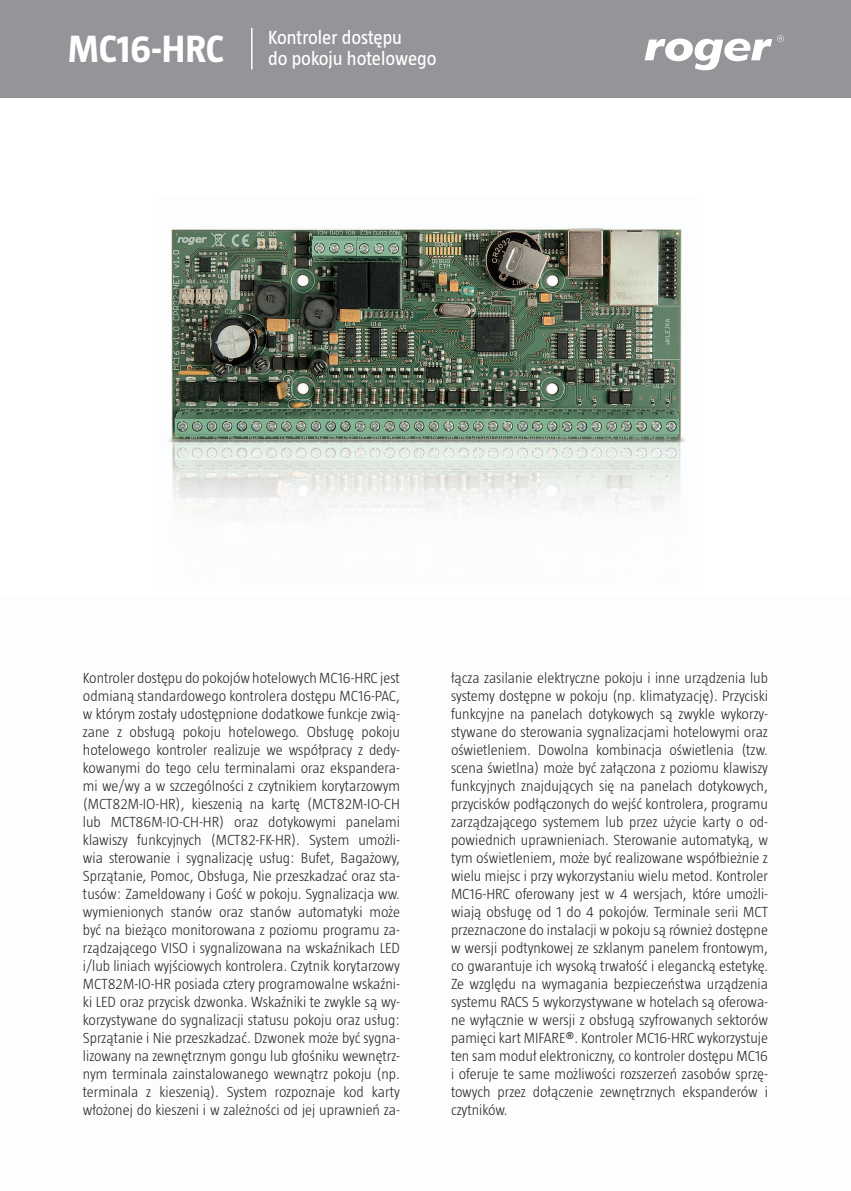
<style>
.page{position:relative;width:851px;height:1191px;background:#fff}
.page>*{position:absolute;margin:0;border:0;box-sizing:border-box;transform-origin:0 0}
.t1{font:700 39px "Taz";color:#fff}
.t2{font:19.5px/21px "Taz";color:#fff}
.t3{font:300 15px/18px "Taz";color:#231f20;text-align:justify}
</style>
<div class="page">
<div style="left:0;top:0;width:850px;height:98px;background:#939598"></div>
<svg style="left:644px;top:35px;width:139px;height:35px"></svg>
<hr style="left:251px;top:28px;width:1px;height:41px;background:#fff">
<img style="left:168px;top:228px;width:517px;height:285px">
<h1 class="t1" style="left:68px;top:27px;width:157px">MC16-HRC</h1>
<h2 class="t2" style="left:268px;top:26px;width:170px">Kontroler dostępu<br>do pokoju hotelowego</h2>
<p class="t3" style="left:83px;top:668px;width:318px">Kontroler dostępu do pokojów hotelowych MC16-HRC jest odmianą standardowego kontrolera dostępu MC16-PAC, w którym zostały udostępnione dodatkowe funkcje zwią&shy;zane z obsługą pokoju hotelowego. Obsługę pokoju hotelowego kontroler realizuje we współpracy z dedy&shy;kowanymi do tego celu terminalami oraz ekspandera&shy;mi we/wy a w szczególności z czytnikiem korytarzowym (MCT82M-IO-HR), kieszenią na kartę (MCT82M-IO-CH lub MCT86M-IO-CH-HR) oraz dotykowymi panelami klawiszy funkcyjnych (MCT82-FK-HR). System umożli&shy;wia sterowanie i sygnalizację usług: Bufet, Bagażowy, Sprzątanie, Pomoc, Obsługa, Nie przeszkadzać oraz sta&shy;tusów: Zameldowany i Gość w pokoju. Sygnalizacja ww. wymienionych stanów oraz stanów automatyki może być na bieżąco monitorowana z poziomu programu za&shy;rządzającego VISO i sygnalizowana na wskaźnikach LED i/lub liniach wyjściowych kontrolera. Czytnik korytarzowy MCT82M-IO-HR posiada cztery programowalne wskaźni&shy;ki LED oraz przycisk dzwonka. Wskaźniki te zwykle są wy&shy;korzystywane do sygnalizacji statusu pokoju oraz usług:<br>Sprzątanie i Nie przeszkadzać. Dzwonek może być sygna&shy;lizowany na zewnętrznym gongu lub głośniku wewnętrz&shy;nym terminala zainstalowanego wewnątrz pokoju (np. terminala z kieszenią). System rozpoznaje kod karty włożonej do kieszeni i w zależności od jej uprawnień za-</p>
<p class="t3" style="left:451px;top:668px;width:318px">łącza zasilanie elektryczne pokoju i inne urządzenia lub systemy dostępne w pokoju (np. klimatyzację). Przyciski funkcyjne na panelach dotykowych są zwykle wykorzy&shy;stywane do sterowania sygnalizacjami hotelowymi oraz oświetleniem. Dowolna kombinacja oświetlenia (tzw. scena świetlna) może być załączona z poziomu klawiszy funkcyjnych znajdujących się na panelach dotykowych, przycisków podłączonych do wejść kontrolera, programu zarządzającego systemem lub przez użycie karty o od&shy;powiednich uprawnieniach. Sterowanie automatyką, w tym oświetleniem, może być realizowane współbieżnie z wielu miejsc i przy wykorzystaniu wielu metod. Kontroler MC16-HRC oferowany jest w 4 wersjach, które umożli&shy;wiają obsługę od 1 do 4 pokojów. Terminale serii MCT przeznaczone do instalacji w pokoju są również dostępne w wersji podtynkowej ze szklanym panelem frontowym, co gwarantuje ich wysoką trwałość i elegancką estetykę.<br>Ze względu na wymagania bezpieczeństwa urządzenia systemu RACS 5 wykorzystywane w hotelach są oferowa&shy;ne wyłącznie w wersji z obsługą szyfrowanych sektorów pamięci kart MIFARE®. Kontroler MC16-HRC wykorzystuje ten sam moduł elektroniczny, co kontroler dostępu MC16 i oferuje te same możliwości rozszerzeń zasobów sprzę&shy;towych przez dołączenie zewnętrznych ekspanderów i czytników.</p>
</div>
